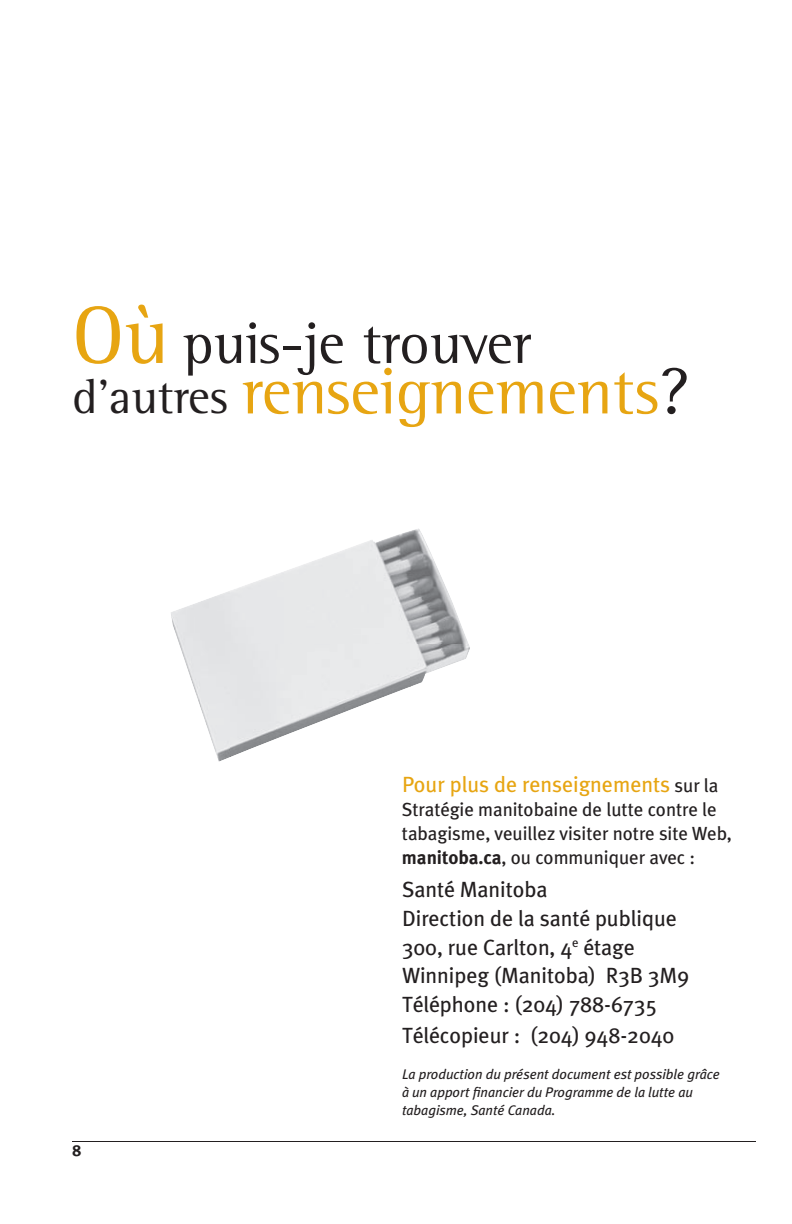
<style>
.page{position:relative;width:792px;height:1224px;background:#fff}
.page>*{position:absolute;margin:0;border:0;box-sizing:border-box;transform-origin:0 0}
.t1{font:66.8px "Rotis Semi Serif";letter-spacing:-.005em;color:#e7a512}
.t2{font:59.4px "Rotis Semi Serif";letter-spacing:-.005em;color:#231f20}
.t3{font:22px/28.6px "Meta Plus";letter-spacing:-.005em;color:#231f20}
.t4{font:22px "Meta Plus";letter-spacing:-.005em;color:#e7a512}
.t5{font:19px/24px "Meta Plus";letter-spacing:-.005em;color:#231f20}
.t6{font:700 16px "Meta Plus";color:#231f20}
.t7{font:italic 14px/18px "Meta Plus";letter-spacing:-.005em;color:#231f20}
.s1{font-size:83.2px;color:#e7a512}
.s2{font-size:49px;color:#231f20}
.s3{color:#231f20}
.s4{font-size:19px;color:#231f20}
.s5{font-weight:700}
</style>
<div class="page">
<img style="left:230px;top:528px;width:239px;height:117px">
<img style="left:171px;top:591px;width:59px;height:171px">
<img style="left:230px;top:645px;width:180px;height:112px">
<img style="left:410px;top:645px;width:60px;height:42px">
<hr style="left:72px;top:1141px;width:684px;height:1px;background:#231f20">
<h2 class="t2" style="left:72px;top:308px;width:461px"><span class="s1">Où</span> puis-je trouver</h2>
<h1 class="t1" style="left:72px;top:352px;width:619px"><span class="s2">d’autres</span> renseignements<span class="s3">?</span></h1>
<p class="t4" style="left:402px;top:772px;width:318px">Pour plus de renseignements <span class="s4">sur la</span></p>
<p class="t5" style="left:402px;top:798px;width:331px">Stratégie manitobaine de lutte contre le tabagisme, veuillez visiter notre site Web, <span class="s5">manitoba.ca</span>, ou communiquer avec :</p>
<p class="t3" style="left:402px;top:875px;width:289px">Santé Manitoba<br>Direction de la santé publique<br>300, rue Carlton, 4<sup>e</sup> étage<br>Winnipeg (Manitoba) R3B 3M9<br>Téléphone : (204) 788-6735</p>
<p class="t3" style="left:402px;top:1021px;width:274px">Télécopieur : (204) 948-2040</p>
<p class="t6" style="left:72px;top:1141px;width:11px">8</p>
<p class="t7" style="left:402px;top:1065px;width:319px">La production du présent document est possible grâce à un apport financier du Programme de la lutte au tabagisme, Santé Canada.</p>
</div>
